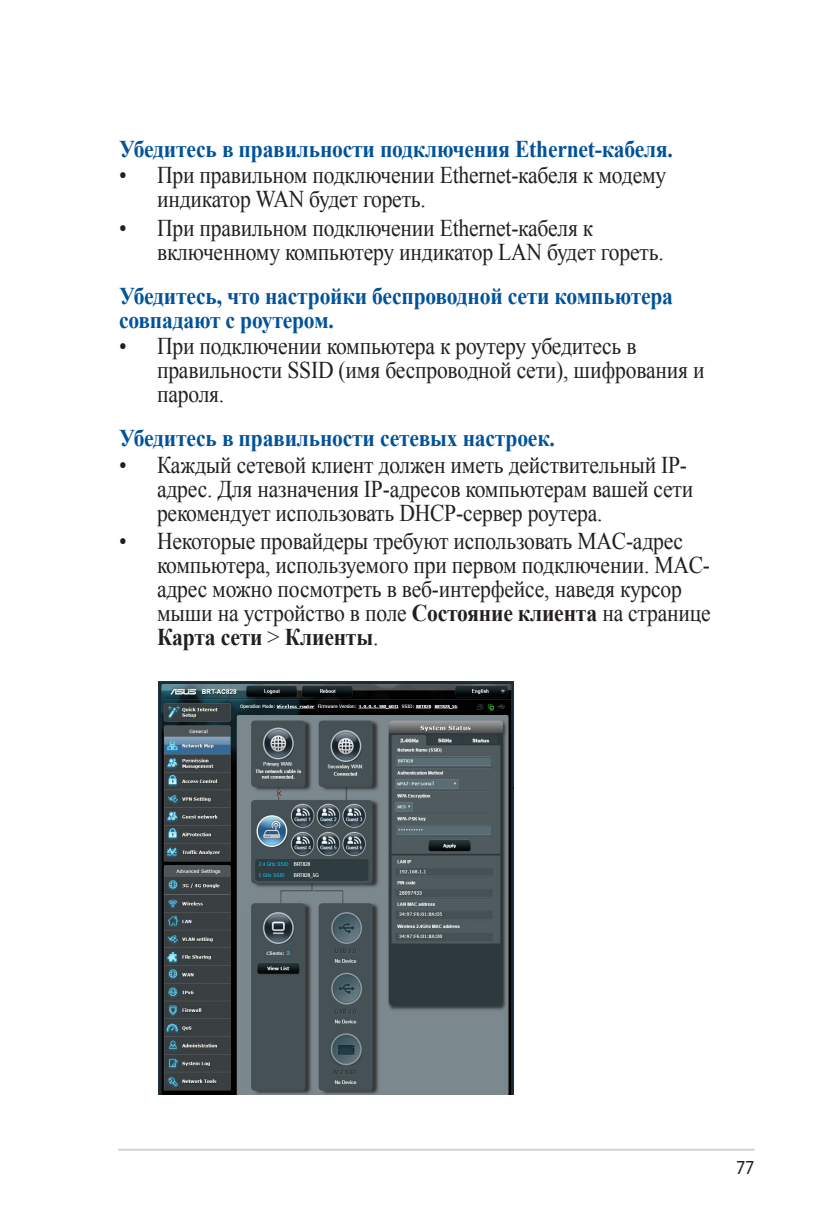
<style>
.page{position:relative;width:828px;height:1231px;background:#fff}
.page>*{position:absolute;margin:0;border:0;box-sizing:border-box;transform-origin:0 0}
.t1{font:24px/24px "Times New Roman";letter-spacing:-.01em;color:#231f20;scale:.9 1}
.t2{font:700 24px/24px "Times New Roman";letter-spacing:-.01em;color:#01529a;scale:.9 1}
.t3{font:20px "Myriad";color:#231f20;scale:.9 1}
.s1{font-weight:700}
</style>
<div class="page">
<hr style="left:118px;top:1148px;width:636px;height:2px;background:#d1d2d4">
<img style="left:159px;top:681px;width:354px;height:413px">
<p class="t2" style="left:119px;top:136px;width:617px">Убедитесь в правильности подключения Ethernet-кабеля.</p>
<p class="t1" style="left:157px;top:163px;width:567px;text-indent:-38px">• При правильном подключении Ethernet-кабеля к модему индикатор WAN будет гореть.</p>
<p class="t1" style="left:157px;top:215px;width:564px;text-indent:-38px">• При правильном подключении Ethernet-кабеля к включенному компьютеру индикатор LAN будет гореть.</p>
<p class="t2" style="left:119px;top:283px;width:617px">Убедитесь, что настройки беспроводной сети компьютера совпадают с роутером.</p>
<p class="t1" style="left:157px;top:334px;width:610px;text-indent:-38px">• При подключении компьютера к роутеру убедитесь в правильности SSID (имя беспроводной сети), шифрования и пароля.</p>
<p class="t2" style="left:119px;top:425px;width:486px">Убедитесь в правильности сетевых настроек.</p>
<p class="t1" style="left:157px;top:452px;width:597px;text-indent:-38px">• Каждый сетевой клиент должен иметь действительный IP&shy;адрес. Для назначения IP-адресов компьютерам вашей сети рекомендует использовать DHCP-сервер роутера.</p>
<p class="t1" style="left:157px;top:529px;width:616px;text-indent:-38px">• Некоторые провайдеры требуют использовать MAC-адрес компьютера, используемого при первом подключении. MAC&shy;адрес можно посмотреть в веб-интерфейсе, наведя курсор мыши на устройство в поле <span class="s1">Состояние клиента</span> на странице <span class="s1">Карта сети</span> &gt; <span class="s1">Клиенты</span>.</p>
<p class="t3" style="left:736px;top:1157px;width:22px">77</p>
</div>
